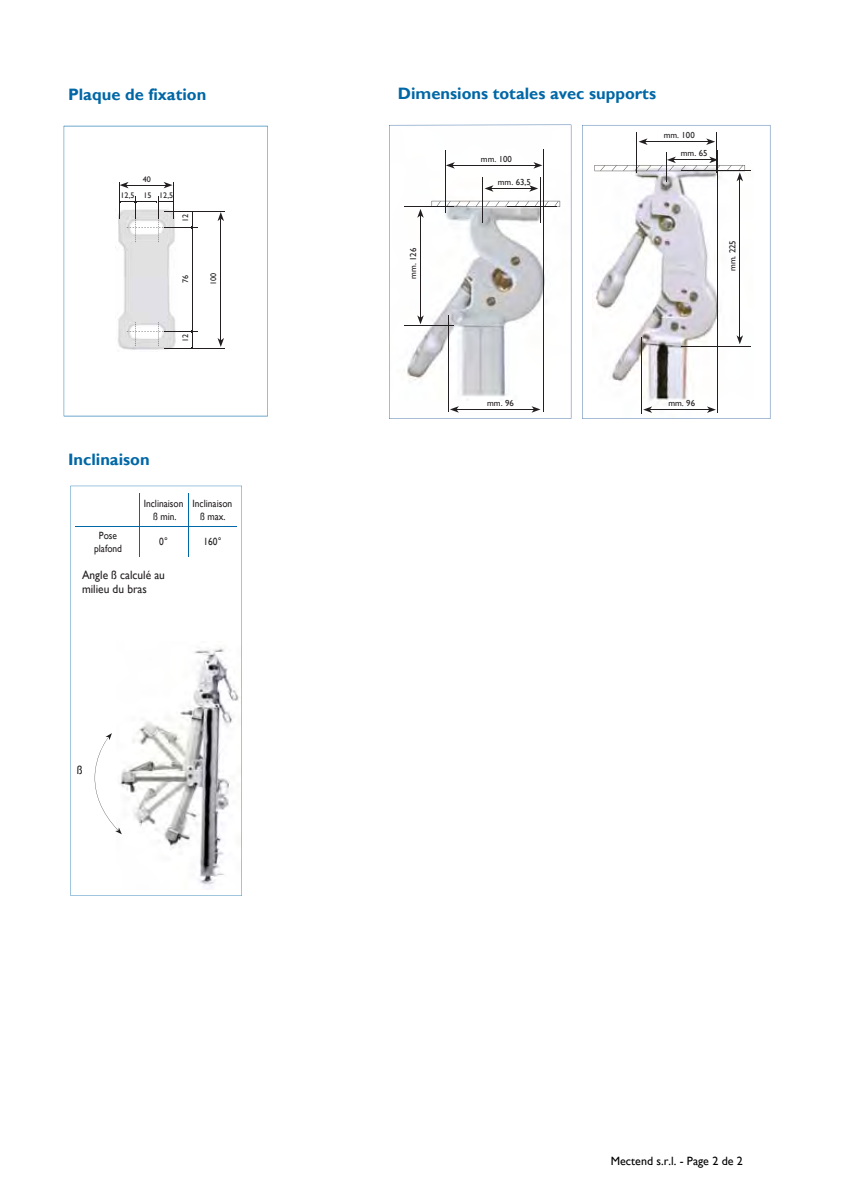
<style>
.page{position:relative;width:851px;height:1191px;background:#fff}
.page>*{position:absolute;margin:0;border:0;box-sizing:border-box;transform-origin:0 0}
.t1{font:700 16.5px "Gill Sans";color:#0067a6}
.t2{font:12px/14.4px "Gill Sans";color:#231f20;scale:.95 1}
.t3{font:12px "Gill Sans";color:#000}
.t4{font:10.5px/12.6px "Gill Sans";color:#231f20;text-align:center;scale:.9 1}
.t5{font:8.7px "Gill Sans";color:#231f20}
.t6{font:8.1px "Gill Sans";color:#231f20}
</style>
<div class="page">
<svg style="left:64px;top:126px;width:204px;height:290px"></svg>
<hr style="left:126px;top:185px;width:40px;height:1px;background:#231f20">
<svg style="left:120px;top:182px;width:8px;height:6px"></svg>
<svg style="left:163px;top:182px;width:9px;height:6px"></svg>
<hr style="left:165px;top:227px;width:33px;height:1px;background:#231f20">
<hr style="left:165px;top:211px;width:60px;height:1px;background:#231f20">
<hr style="left:165px;top:348px;width:60px;height:1px;background:#231f20">
<hr style="left:165px;top:331px;width:33px;height:1px;background:#231f20">
<hr style="left:220px;top:219px;width:1px;height:121px;background:#231f20">
<svg style="left:217px;top:212px;width:7px;height:9px"></svg>
<svg style="left:217px;top:338px;width:7px;height:9px"></svg>
<hr style="left:192px;top:228px;width:1px;height:103px;background:#231f20">
<svg style="left:191px;top:212px;width:2px;height:17px"></svg>
<svg style="left:191px;top:332px;width:2px;height:16px"></svg>
<svg style="left:127px;top:322px;width:42px;height:24px"></svg>
<svg style="left:120px;top:196px;width:54px;height:46px"></svg>
<hr style="left:173px;top:182px;width:1px;height:36px;background:#231f20">
<hr style="left:119px;top:182px;width:1px;height:36px;background:#231f20">
<svg style="left:389px;top:125px;width:182px;height:294px"></svg>
<svg style="left:431px;top:201px;width:129px;height:6px"></svg>
<hr style="left:448px;top:315px;width:1px;height:97px;background:#231f20">
<hr style="left:491px;top:188px;width:40px;height:1px;background:#231f20">
<svg style="left:484px;top:185px;width:9px;height:7px"></svg>
<svg style="left:529px;top:185px;width:9px;height:7px"></svg>
<hr style="left:445px;top:150px;width:1px;height:63px;background:#231f20">
<hr style="left:482px;top:177px;width:1px;height:45px;background:#231f20">
<hr style="left:539px;top:177px;width:1px;height:45px;background:#231f20">
<hr style="left:452px;top:165px;width:83px;height:1px;background:#231f20">
<svg style="left:446px;top:162px;width:8px;height:7px"></svg>
<svg style="left:533px;top:162px;width:9px;height:7px"></svg>
<hr style="left:543px;top:149px;width:1px;height:263px;background:#231f20">
<hr style="left:404px;top:325px;width:50px;height:1px;background:#231f20">
<hr style="left:404px;top:207px;width:50px;height:1px;background:#231f20">
<hr style="left:456px;top:409px;width:78px;height:1px;background:#231f20">
<svg style="left:450px;top:406px;width:9px;height:7px"></svg>
<svg style="left:531px;top:406px;width:9px;height:7px"></svg>
<hr style="left:507px;top:207px;width:50px;height:1px;background:#231f20">
<hr style="left:420px;top:215px;width:1px;height:103px;background:#231f20">
<svg style="left:417px;top:315px;width:6px;height:9px"></svg>
<svg style="left:417px;top:209px;width:6px;height:9px"></svg>
<svg style="left:582px;top:125px;width:188px;height:294px"></svg>
<hr style="left:636px;top:132px;width:1px;height:40px;background:#231f20">
<hr style="left:715px;top:132px;width:1px;height:40px;background:#231f20">
<hr style="left:717px;top:150px;width:1px;height:262px;background:#231f20">
<hr style="left:640px;top:337px;width:1px;height:76px;background:#231f20">
<hr style="left:649px;top:409px;width:60px;height:1px;background:#231f20">
<svg style="left:643px;top:406px;width:9px;height:7px"></svg>
<svg style="left:706px;top:406px;width:9px;height:7px"></svg>
<hr style="left:665px;top:152px;width:1px;height:30px;background:#231f20">
<hr style="left:645px;top:141px;width:63px;height:1px;background:#231f20">
<svg style="left:638px;top:138px;width:9px;height:7px"></svg>
<svg style="left:706px;top:138px;width:9px;height:7px"></svg>
<hr style="left:681px;top:346px;width:69px;height:1px;background:#231f20">
<hr style="left:681px;top:170px;width:69px;height:1px;background:#231f20">
<hr style="left:739px;top:179px;width:1px;height:159px;background:#231f20">
<svg style="left:736px;top:335px;width:7px;height:9px"></svg>
<svg style="left:594px;top:157px;width:151px;height:24px"></svg>
<svg style="left:70px;top:486px;width:172px;height:409px"></svg>
<hr style="left:139px;top:492px;width:1px;height:34px;background:#0068a6">
<hr style="left:188px;top:492px;width:1px;height:34px;background:#0068a6">
<hr style="left:76px;top:526px;width:112px;height:1px;background:#0068a6">
<svg style="left:139px;top:527px;width:1px;height:29px"></svg>
<hr style="left:188px;top:526px;width:49px;height:1px;background:#0068a6">
<svg style="left:188px;top:527px;width:1px;height:29px"></svg>
<svg style="left:95px;top:733px;width:27px;height:101px"></svg>
<p class="t1" style="left:68px;top:85px;width:140px">Plaque de fixation</p>
<p class="t1" style="left:398px;top:84px;width:259px">Dimensions totales avec supports</p>
<p class="t6" style="left:143px;top:174px;width:10px">40</p>
<p class="t6" style="left:121px;top:191px;width:54px">12,5 15 12,5</p>
<p class="t6" style="left:180px;top:222px;width:10px;rotate:-90deg">12</p>
<p class="t6" style="left:180px;top:283px;width:10px;rotate:-90deg">76</p>
<p class="t6" style="left:209px;top:285px;width:14px;rotate:-90deg">100</p>
<p class="t5" style="left:408px;top:279px;width:33px;rotate:-90deg">mm. 126</p>
<p class="t5" style="left:481px;top:154px;width:33px">mm. 100</p>
<p class="t5" style="left:497px;top:177px;width:34px">mm. 63,5</p>
<p class="t5" style="left:663px;top:130px;width:33px">mm. 100</p>
<p class="t5" style="left:680px;top:148px;width:28px">mm. 65</p>
<p class="t6" style="left:180px;top:342px;width:10px;rotate:-90deg">12</p>
<p class="t5" style="left:727px;top:271px;width:33px;rotate:-90deg">mm. 225</p>
<p class="t1" style="left:68px;top:450px;width:83px">Inclinaison</p>
<p class="t4" style="left:144px;top:497px;width:46px">Inclinaison ß min.</p>
<p class="t4" style="left:192px;top:497px;width:46px">Inclinaison ß max.</p>
<p class="t4" style="left:94px;top:529px;width:33px">Pose plafond</p>
<p class="t4" style="left:159px;top:536px;width:11px">0°</p>
<p class="t4" style="left:203px;top:536px;width:21px">160°</p>
<p class="t2" style="left:82px;top:568px;width:89px">Angle ß calculé au milieu du bras</p>
<p class="t5" style="left:487px;top:398px;width:28px">mm. 96</p>
<p class="t5" style="left:668px;top:398px;width:28px">mm. 96</p>
<p class="t2" style="left:77px;top:763px;width:7px">ß</p>
<p class="t3" style="left:610px;top:1154px;width:133px">Mectend s.r.l. - Page 2 de 2</p>
</div>
